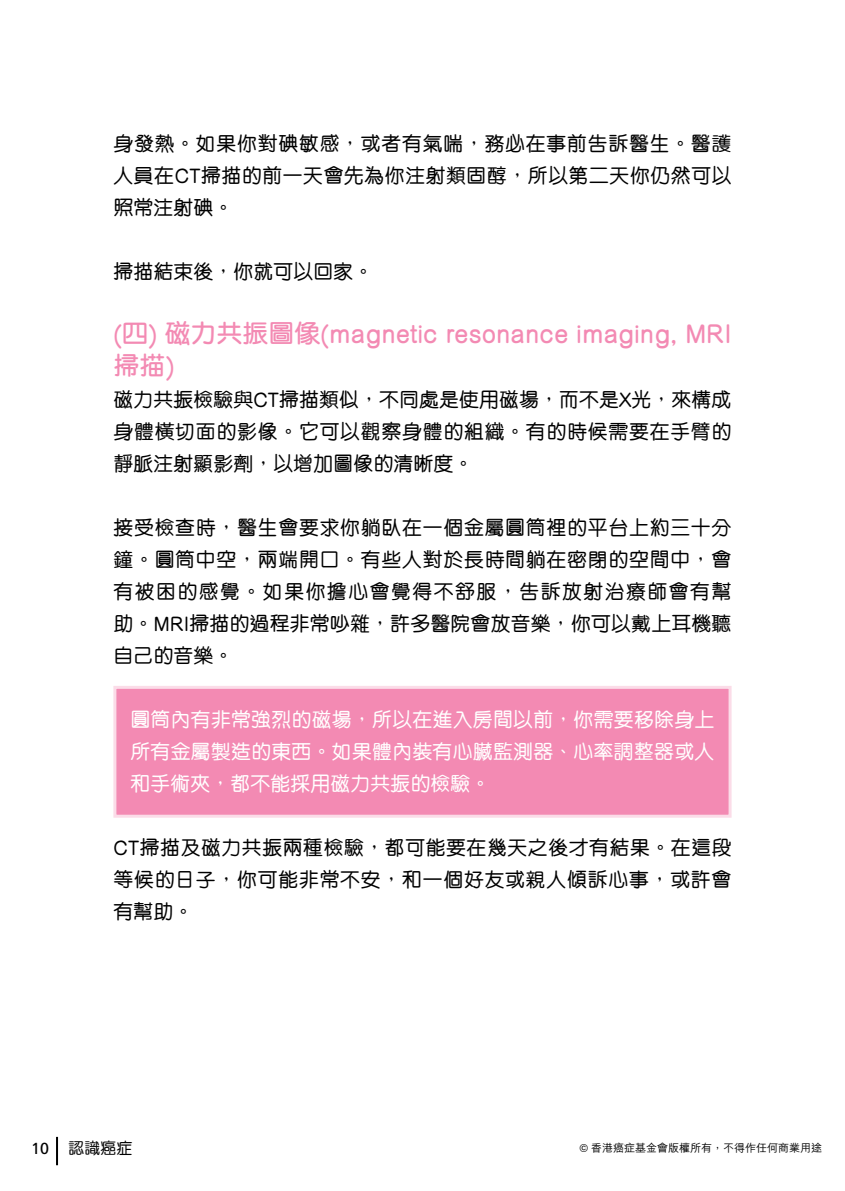
<style>
.page{position:relative;width:845px;height:1191px;background:#fff}
.page>*{position:absolute;margin:0;border:0;box-sizing:border-box;transform-origin:0 0}
.t1{font:600 26px/32px "M Yuen HK";color:#f38ab3}
.t2{font:500 20px/32px "M Yuen HK";letter-spacing:.02em;color:#000;text-align:justify}
.t3{font:500 20px/32px "M Yuen HK";letter-spacing:.005em;color:#fff;text-align:justify}
.t4{font:500 20px "M Yuen HK";color:#000}
.t5{font:500 16px "M Yuen HK";color:#000}
.t6{font:500 11px "M Hei HK";color:#000}
.s1{font-family:"Frutiger";font-weight:400}
.s2{font-family:"Helvetica";font-weight:400}
</style>
<div class="page">
<hr style="left:56px;top:1136px;width:2px;height:29px;background:#000">
<div style="left:113px;top:686px;width:618px;height:131px;background:#f38ab3;border:3px solid #fbdce8"></div>
<p class="t2" style="left:113px;top:127px;width:620px">身發熱。如果你對碘敏感，或者有氣喘，務必在事前告訴醫生。醫護人員在CT掃描的前一天會先為你注射類固醇，所以第二天你仍然可以照常注射碘。</p>
<p class="t4" style="left:113px;top:261px;width:261px">掃描結束後，你就可以回家。</p>
<h1 class="t1" style="left:113px;top:317px;width:619px">(四) 磁力共振圖像(magnetic resonance imaging, MRI掃描)</h1>
<p class="t2" style="left:113px;top:383px;width:619px">磁力共振檢驗與CT掃描類似，不同處是使用磁場，而不是X光，來構成身體橫切面的影像。它可以觀察身體的組織。有的時候需要在手臂的靜脈注射顯影劑，以增加圖像的清晰度。</p>
<p class="t2" style="left:113px;top:511px;width:620px">接受檢查時，醫生會要求你躺臥在一個金屬圓筒裡的平台上約三十分鐘。圓筒中空，兩端開口。有些人對於長時間躺在密閉的空間中，會有被困的感覺。如果你擔心會覺得不舒服，告訴放射治療師會有幫助。MRI掃描的過程非常吵雜，許多醫院會放音樂，你可以戴上耳機聽自己的音樂。</p>
<p class="t3" style="left:130px;top:703px;width:585px">圓筒內有非常強烈的磁場，所以在進入房間以前，你需要移除身上所有金屬製造的東西。如果體內裝有心臟監測器、心率調整器或人和手術夾，都不能採用磁力共振的檢驗。</p>
<p class="t2" style="left:113px;top:831px;width:620px">CT掃描及磁力共振兩種檢驗，都可能要在幾天之後才有結果。在這段等候的日子，你可能非常不安，和一個好友或親人傾訴心事，或許會有幫助。</p>
<p class="t5" style="left:31px;top:1139px;width:103px"><span class="s1">10</span> 認識癌症</p>
<p class="t6" style="left:580px;top:1142px;width:244px"><span class="s2">!"</span>香港癌症基金會版權所有，不得作任何商業用途</p>
</div>
